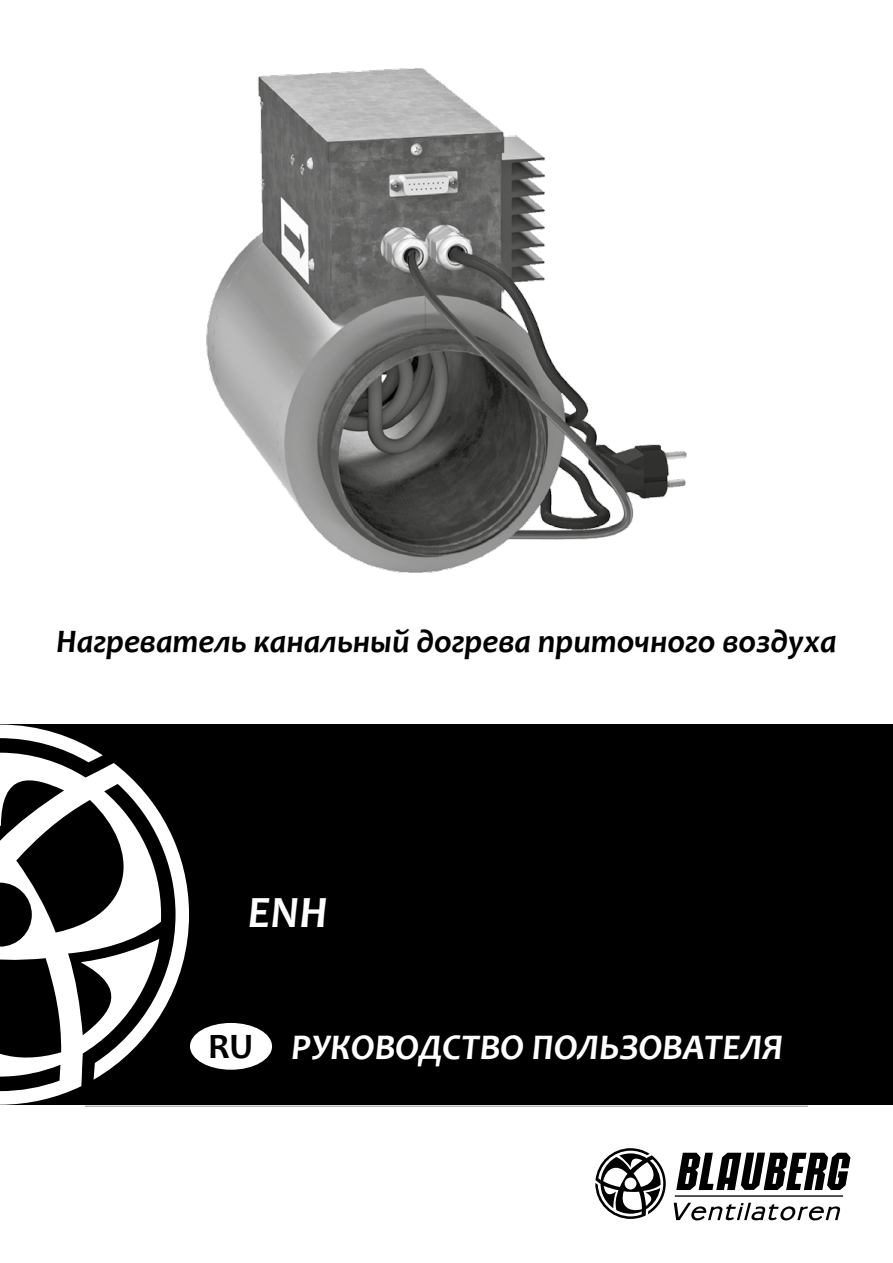
<style>
.page{position:relative;width:893px;height:1263px;background:#fff}
.page>*{position:absolute;margin:0;border:0;box-sizing:border-box;transform-origin:0 0}
.t1{font:italic 700 45px "Candara";color:#fff}
.t2{font:italic 700 36.3px "Candara";color:#fff}
.t3{font:italic 700 33px "Candara";color:#000}
.s1{font-style:normal;font-size:36px;color:#000}
</style>
<div class="page">
<hr style="left:85px;top:1106px;width:723px;height:1px;background:#9d9d9c">
<img style="left:206px;top:68px;width:481px;height:505px">
<div style="left:0;top:724px;width:893px;height:381px;background:#000"></div>
<svg style="left:595px;top:1148px;width:71px;height:71px"></svg>
<svg style="left:676px;top:1152px;width:174px;height:38px"></svg>
<hr style="left:675px;top:1195px;width:168px;height:2px;background:#000">
<svg style="left:674px;top:1203px;width:166px;height:17px"></svg>
<svg style="left:0;top:724px;width:189px;height:381px"></svg>
<div style="left:191px;top:1024px;width:80px;height:45px;background:#fff;border-radius:50%"></div>
<div style="left:190px;top:1023px;width:82px;height:47px;border:2px solid #fff;border-radius:50%"></div>
<p class="t3" style="left:56px;top:621px;width:782px">Нагреватель канальный догрева приточного воздуха</p>
<h1 class="t1" style="left:248px;top:884px;width:82px">ENH</h1>
<p class="t2" style="left:208px;top:1025px;width:577px"><span class="s1">RU</span> РУКОВОДСТВО ПОЛЬЗОВАТЕЛЯ</p>
</div>
